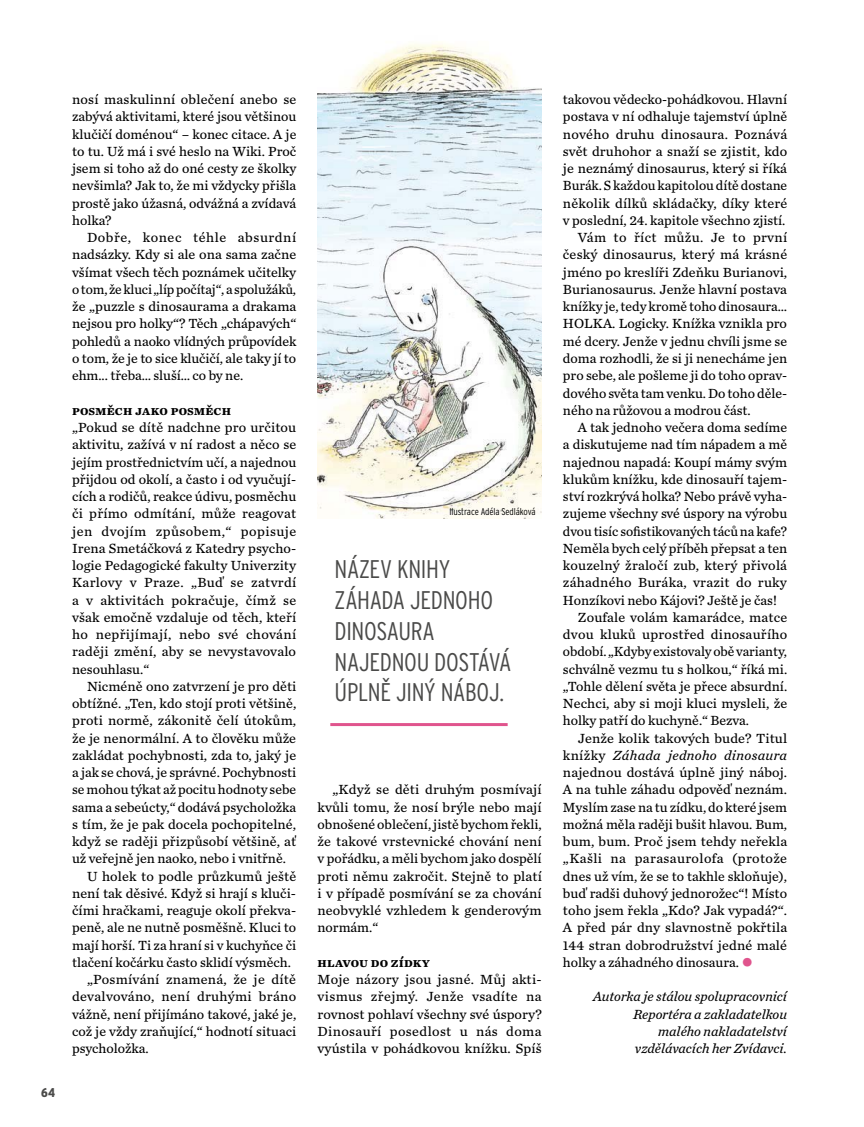
<style>
.page{position:relative;width:864px;height:1127px;background:#fff}
.page>*{position:absolute;margin:0;border:0;box-sizing:border-box;transform-origin:0 0}
.t1{font:300 condensed 25.5px/30.8px "Interstate OT";letter-spacing:-.015em;color:#4a4a49}
.t2{font:13.8px/17.2px "Chronicle Text G3";color:#000;text-align:justify}
.t3{font:13.8px "Chronicle Text G3";letter-spacing:.02em;color:#000}
.t4{font:italic 13.8px/17.2px "Chronicle Text G3";color:#000;text-align:right}
.t5{font:13.8px "Chronicle Text G3";letter-spacing:.03em;color:#000}
.t6{font:italic 13.8px "Chronicle Text G3";letter-spacing:.025em;color:#000}
.t7{font:13.8px "Chronicle Text G3";letter-spacing:.025em;color:#000}
.t8{font:700 13.5px "Chronicle Text G3";letter-spacing:.005em;color:#000}
.t9{font:900 condensed 12.75px "Interstate OT";color:#4a4a49}
.t10{font:300 condensed 9.75px "Interstate OT";letter-spacing:-.01em;color:#000}
.s1{font-style:normal}
.s2{font-family:"Interstate OT";font-weight:700;font-size:24px;color:#e0548d}
</style>
<div class="page">
<hr style="left:330px;top:723px;width:177px;height:3px;background:#e0548d">
<img style="left:317px;top:43px;width:224px;height:475px">
<p class="t9" style="left:41px;top:1084px;width:16px">64</p>
<p class="t2" style="left:72px;top:90px;width:226px">nosí maskulinní oblečení anebo se zabývá aktivitami, které jsou většinou klučičí doménou“ – konec citace. A je to tu. Už má i své heslo na Wiki. Proč jsem si toho až do oné cesty ze školky nevšimla? Jak to, že mi vždycky přišla prostě jako úžasná, odvážná a zvídavá holka?</p>
<p class="t2" style="left:72px;top:228px;width:226px;text-indent:15px">Dobře, konec téhle absurdní nadsázky. Kdy si ale ona sama začne všímat všech těch poznámek učitelky o tom, že kluci „líp počítaj“, a spolužáků, že „puzzle s dinosaurama a drakama nejsou pro holky“? Těch „chápavých“ pohledů a naoko vlídných průpovídek o tom, že je to sice klučičí, ale taky jí to ehm... třeba… sluší… co by ne.</p>
<p class="t8" style="left:72px;top:399px;width:160px">Posměch jako posměch</p>
<p class="t2" style="left:72px;top:418px;width:226px">„Pokud se dítě nadchne pro určitou aktivitu, zažívá v ní radost a něco se jejím prostřednictvím učí, a najednou přijdou od okolí, a často i od vyučují&shy;cích a rodičů, reakce údivu, posměchu či přímo odmítání, může reagovat jen dvojím způsobem,“ popisuje Irena Smetáčková z Katedry psycho&shy;logie Pedagogické fakulty Univerzity Karlovy v Praze. „Buď se zatvrdí a v aktivitách pokračuje, čímž se však emočně vzdaluje od těch, kteří ho nepřijímají, nebo své chování raději změní, aby se nevystavovalo nesouhlasu.“</p>
<p class="t2" style="left:87px;top:677px;width:211px">Nicméně ono zatvrzení je pro děti</p>
<p class="t2" style="left:72px;top:694px;width:226px">obtížné. „Ten, kdo stojí proti většině,</p>
<p class="t2" style="left:72px;top:711px;width:225px">proti normě, zákonitě čelí útokům,</p>
<p class="t2" style="left:72px;top:728px;width:225px">že je nenormální. A to člověku může</p>
<p class="t2" style="left:72px;top:746px;width:225px">zakládat pochybnosti, zda to, jaký je</p>
<p class="t2" style="left:72px;top:763px;width:225px">a jak se chová, je správné. Pochybnosti</p>
<p class="t2" style="left:72px;top:780px;width:225px">se mohou týkat až pocitu hodnoty sebe</p>
<p class="t2" style="left:72px;top:797px;width:225px">sama a sebeúcty,“ dodává psycholožka</p>
<p class="t2" style="left:72px;top:815px;width:225px">s tím, že je pak docela pochopitelné,</p>
<p class="t2" style="left:72px;top:832px;width:225px">když se raději přizpůsobí většině, ať</p>
<p class="t2" style="left:72px;top:849px;width:215px">už veřejně jen naoko, nebo i vnitřně.</p>
<p class="t2" style="left:87px;top:866px;width:211px">U holek to podle průzkumů ještě</p>
<p class="t2" style="left:72px;top:884px;width:225px">není tak děsivé. Když si hrají s kluči-</p>
<p class="t2" style="left:72px;top:901px;width:225px">čími hračkami, reaguje okolí překva-</p>
<p class="t2" style="left:72px;top:918px;width:225px">peně, ale ne nutně posměšně. Kluci to</p>
<p class="t2" style="left:72px;top:935px;width:225px">mají horší. Ti za hraní si v kuchyňce či</p>
<p class="t2" style="left:72px;top:953px;width:220px">tlačení kočárku často sklidí výsměch.</p>
<p class="t3" style="left:87px;top:969px;width:210px">„Posmívání znamená, že je dítě</p>
<p class="t3" style="left:72px;top:986px;width:225px">devalvováno, není druhými bráno</p>
<p class="t2" style="left:72px;top:1004px;width:225px">vážně, není přijímáno takové, jaké je,</p>
<p class="t2" style="left:72px;top:1022px;width:225px">což je vždy zraňující,“ hodnotí situaci</p>
<p class="t2" style="left:72px;top:1039px;width:78px">psycholožka.</p>
<p class="t10" style="left:449px;top:505px;width:88px">Ilustrace Adéla Sedláková</p>
<h1 class="t1" style="left:334px;top:553px;width:178px">NÁZEV KNIHY<br>ZÁHADA JEDNOHO<br>DINOSAURA<br>NAJEDNOU DOSTÁVÁ<br>ÚPLNĚ JINÝ NÁBOJ.</h1>
<p class="t2" style="left:317px;top:780px;width:226px;text-indent:15px">„Když se děti druhým posmívají kvůli tomu, že nosí brýle nebo mají obnošené oblečení, jistě bychom řekli, že takové vrstevnické chování není v pořádku, a měli bychom jako dospělí proti němu zakročit. Stejně to platí i v případě posmívání se za chování neobvyklé vzhledem k genderovým normám.“</p>
<p class="t8" style="left:317px;top:951px;width:114px">Hlavou do zídky</p>
<p class="t2" style="left:317px;top:970px;width:226px">Moje názory jsou jasné. Můj akti&shy;vismus zřejmý. Jenže vsadíte na rovnost pohlaví všechny své úspory?<br>Dinosauří posedlost u nás doma vyústila v pohádkovou knížku. Spíš</p>
<p class="t2" style="left:562px;top:90px;width:225px">takovou vědecko-pohádkovou. Hlavní</p>
<p class="t2" style="left:562px;top:107px;width:226px">postava v ní odhaluje tajemství úplně</p>
<p class="t3" style="left:562px;top:124px;width:225px">nového druhu dinosaura. Poznává</p>
<p class="t2" style="left:562px;top:142px;width:226px">svět druhohor a snaží se zjistit, kdo</p>
<p class="t2" style="left:562px;top:159px;width:225px">je neznámý dinosaurus, který si říká</p>
<p class="t2" style="left:562px;top:176px;width:226px">Burák. S každou kapitolou dítě dostane</p>
<p class="t2" style="left:562px;top:194px;width:226px">několik dílků skládačky, díky které</p>
<p class="t2" style="left:562px;top:211px;width:224px">v poslední, 24. kapitole všechno zjistí.</p>
<p class="t7" style="left:577px;top:227px;width:211px">Vám to říct můžu. Je to první</p>
<p class="t2" style="left:562px;top:245px;width:225px">český dinosaurus, který má krásné</p>
<p class="t2" style="left:562px;top:263px;width:225px">jméno po kreslíři Zdeňku Burianovi,</p>
<p class="t2" style="left:562px;top:280px;width:225px">Burianosaurus. Jenže hlavní postava</p>
<p class="t2" style="left:562px;top:297px;width:225px">knížky je, tedy kromě toho dinosaura…</p>
<p class="t2" style="left:562px;top:314px;width:225px">HOLKA. Logicky. Knížka vznikla pro</p>
<p class="t2" style="left:562px;top:332px;width:225px">mé dcery. Jenže v jednu chvíli jsme se</p>
<p class="t2" style="left:562px;top:349px;width:225px">doma rozhodli, že si ji nenecháme jen</p>
<p class="t2" style="left:562px;top:366px;width:225px">pro sebe, ale pošleme ji do toho oprav-</p>
<p class="t2" style="left:562px;top:383px;width:226px">dového světa tam venku. Do toho děle-</p>
<p class="t2" style="left:562px;top:401px;width:189px">ného na růžovou a modrou část.</p>
<p class="t2" style="left:577px;top:418px;width:211px">A tak jednoho večera doma sedíme</p>
<p class="t2" style="left:562px;top:435px;width:225px">a diskutujeme nad tím nápadem a mě</p>
<p class="t2" style="left:562px;top:452px;width:225px">najednou napadá: Koupí mámy svým</p>
<p class="t2" style="left:562px;top:470px;width:225px">klukům knížku, kde dinosauří tajem-</p>
<p class="t2" style="left:562px;top:487px;width:225px">ství rozkrývá holka? Nebo právě vyha-</p>
<p class="t2" style="left:562px;top:504px;width:225px">zujeme všechny své úspory na výrobu</p>
<p class="t2" style="left:562px;top:521px;width:225px">dvou tisíc sofistikovaných táců na kafe?</p>
<p class="t2" style="left:562px;top:539px;width:225px">Neměla bych celý příběh přepsat a ten</p>
<p class="t2" style="left:562px;top:556px;width:225px">kouzelný žraločí zub, který přivolá</p>
<p class="t3" style="left:562px;top:572px;width:226px">záhadného Buráka, vrazit do ruky</p>
<p class="t2" style="left:562px;top:590px;width:215px">Honzíkovi nebo Kájovi? Ještě je čas!</p>
<p class="t2" style="left:577px;top:608px;width:211px">Zoufale volám kamarádce, matce</p>
<p class="t3" style="left:562px;top:624px;width:226px">dvou kluků uprostřed dinosauřího</p>
<p class="t2" style="left:562px;top:642px;width:225px">období. „Kdyby existovaly obě varianty,</p>
<p class="t2" style="left:562px;top:659px;width:226px">schválně vezmu tu s holkou,“ říká mi.</p>
<p class="t2" style="left:562px;top:677px;width:226px">„Tohle dělení světa je přece absurdní.</p>
<p class="t2" style="left:562px;top:694px;width:225px">Nechci, aby si moji kluci mysleli, že</p>
<p class="t2" style="left:562px;top:711px;width:187px">holky patří do kuchyně.“ Bezva.</p>
<p class="t2" style="left:577px;top:728px;width:211px">Jenže kolik takových bude? Titul</p>
<p class="t6" style="left:562px;top:744px;width:225px"><span class="s1">knížky</span> Záhada jednoho dinosaura</p>
<p class="t2" style="left:562px;top:763px;width:225px">najednou dostává úplně jiný náboj.</p>
<p class="t2" style="left:562px;top:780px;width:225px">A na tuhle záhadu odpověď neznám.</p>
<p class="t2" style="left:562px;top:797px;width:225px">Myslím zase na tu zídku, do které jsem</p>
<p class="t2" style="left:562px;top:815px;width:225px">možná měla raději bušit hlavou. Bum,</p>
<p class="t2" style="left:562px;top:832px;width:225px">bum, bum. Proč jsem tehdy neřekla</p>
<p class="t5" style="left:562px;top:848px;width:225px">„Kašli na parasaurolofa (protože</p>
<p class="t2" style="left:562px;top:866px;width:225px">dnes už vím, že se to takhle skloňuje),</p>
<p class="t2" style="left:562px;top:884px;width:225px">buď radši duhový jednorožec“! Místo</p>
<p class="t2" style="left:562px;top:901px;width:225px">toho jsem řekla „Kdo? Jak vypadá?“.</p>
<p class="t2" style="left:562px;top:918px;width:225px">A před pár dny slavnostně pokřtila</p>
<p class="t2" style="left:562px;top:935px;width:225px">144 stran dobrodružství jedné malé</p>
<p class="t2" style="left:562px;top:953px;width:192px">holky a záhadného dinosaura. <span class="s2">•</span></p>
<p class="t4" style="left:592px;top:987px;width:196px">Autorka je stálou spolupracovnicí<br>Reportéra a zakladatelkou malého nakladatelství vzdělávacích her Zvídavci.</p>
</div>
